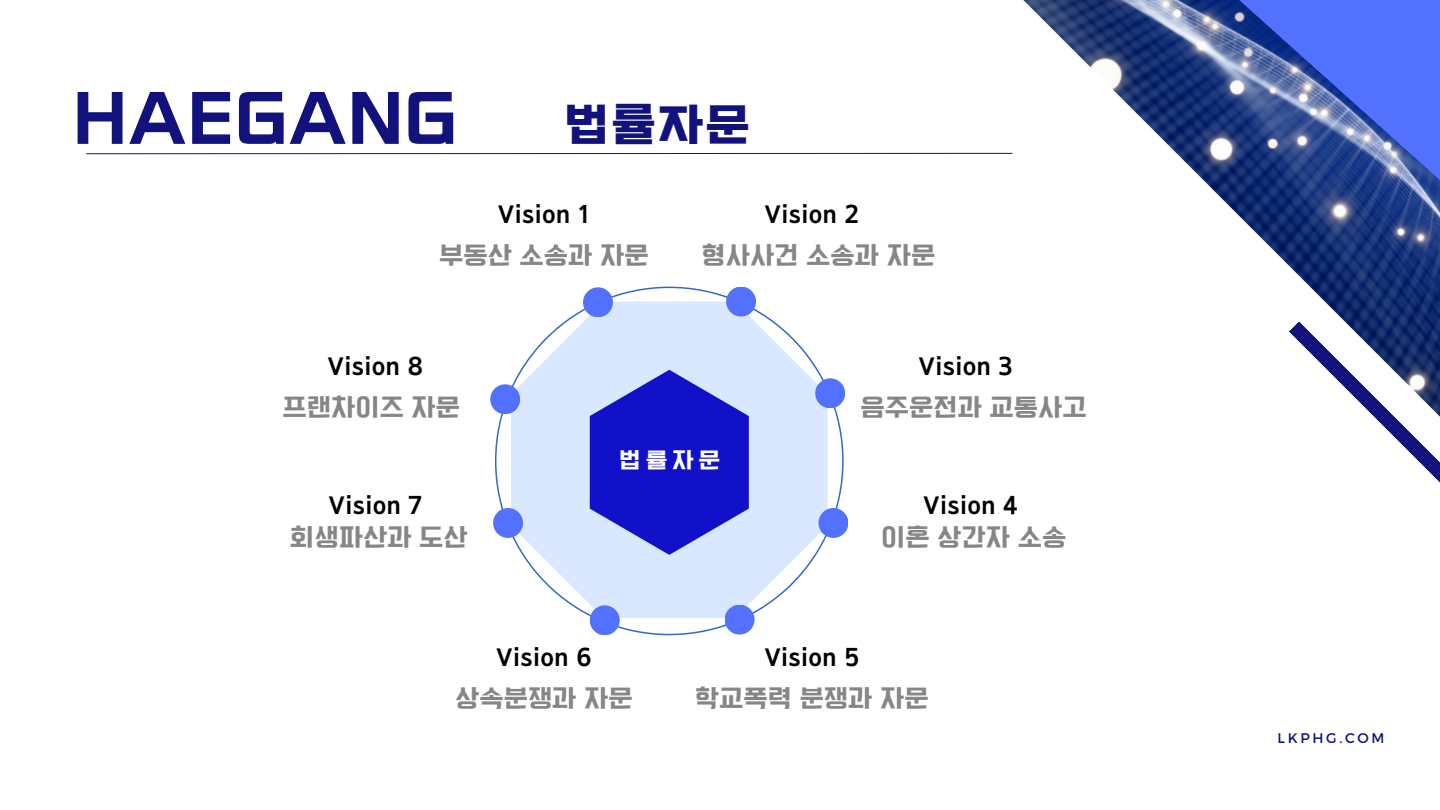
<style>
.page{position:relative;width:1440px;height:810px;background:#fff}
.page>*{position:absolute;margin:0;border:0;box-sizing:border-box;transform-origin:0 0}
.t1{font:60px "TDTD Peong Go OTF";color:#12127d}
.t2{font:42.1px "TDTD Peong Go OTF";color:#12127d}
.t3{font:27px "TT Dosirak R";color:#868686}
.t4{font:26px "Arita dotum Bold OTF";color:#000}
.t5{font:24.2px "TT Dosirak R";color:#fff}
.t6{font:14px "Montserrat";letter-spacing:.19em;color:#12127d}
</style>
<div class="page">
<img style="left:896px;top:0;width:544px;height:321px">
<svg style="left:1202px;top:0;width:238px;height:268px;background:#4c64b5"></svg>
<svg style="left:1289px;top:321px;width:151px;height:162px"></svg>
<svg style="left:495px;top:287px;width:349px;height:348px"></svg>
<svg style="left:511px;top:302px;width:317px;height:316px;fill:#d9e7ff"></svg>
<div style="left:815px;top:378px;width:30px;height:30px;background:#5271ff;border-radius:50%"></div>
<div style="left:726px;top:287px;width:30px;height:30px;background:#5271ff;border-radius:50%"></div>
<div style="left:590px;top:605px;width:30px;height:30px;background:#5271ff;border-radius:50%"></div>
<div style="left:493px;top:508px;width:30px;height:30px;background:#5271ff;border-radius:50%"></div>
<div style="left:818px;top:508px;width:30px;height:30px;background:#5271ff;border-radius:50%"></div>
<svg style="left:590px;top:370px;width:159px;height:185px;background:#4346d7"></svg>
<div style="left:583px;top:287px;width:30px;height:30px;background:#5271ff;border-radius:50%"></div>
<div style="left:490px;top:384px;width:30px;height:30px;background:#5271ff;border-radius:50%"></div>
<div style="left:725px;top:605px;width:30px;height:30px;background:#5271ff;border-radius:50%"></div>
<svg style="left:86px;top:153px;width:927px;height:1px"></svg>
<h4 class="t1" style="left:72px;top:84px;width:388px">HAEGANG</h4>
<p class="t2" style="left:565px;top:102px;width:187px">법률자문</p>
<h4 class="t4" style="left:498px;top:202px;width:94px">Vision 1</h4>
<h3 class="t4" style="left:764px;top:202px;width:96px">Vision 2</h3>
<h3 class="t3" style="left:439px;top:241px;width:211px">부동산 소송과 자문</h3>
<h3 class="t3" style="left:702px;top:241px;width:235px">형사사건 소송과 자문</h3>
<h3 class="t4" style="left:328px;top:354px;width:98px">Vision 8</h3>
<h4 class="t3" style="left:283px;top:394px;width:179px">프랜차이즈 자문</h4>
<h4 class="t4" style="left:329px;top:493px;width:95px">Vision 7</h4>
<h3 class="t3" style="left:290px;top:523px;width:179px">회생파산과 도산</h3>
<h5 class="t5" style="left:619px;top:447px;width:102px">법률자문</h5>
<h4 class="t4" style="left:919px;top:354px;width:96px">Vision 3</h4>
<h4 class="t3" style="left:861px;top:394px;width:228px">음주운전과 교통사고</h4>
<h1 class="t4" style="left:923px;top:493px;width:96px">Vision 4</h1>
<h3 class="t3" style="left:881px;top:523px;width:187px">이혼 상간자 소송</h3>
<h3 class="t4" style="left:496px;top:645px;width:97px">Vision 6</h3>
<h2 class="t4" style="left:764px;top:645px;width:96px">Vision 5</h2>
<h4 class="t3" style="left:455px;top:684px;width:179px">상속분쟁과 자문</h4>
<h3 class="t3" style="left:695px;top:685px;width:235px">학교폭력 분쟁과 자문</h3>
<h4 class="t6" style="left:1278px;top:728px;width:108px">LKPHG.COM</h4>
</div>
